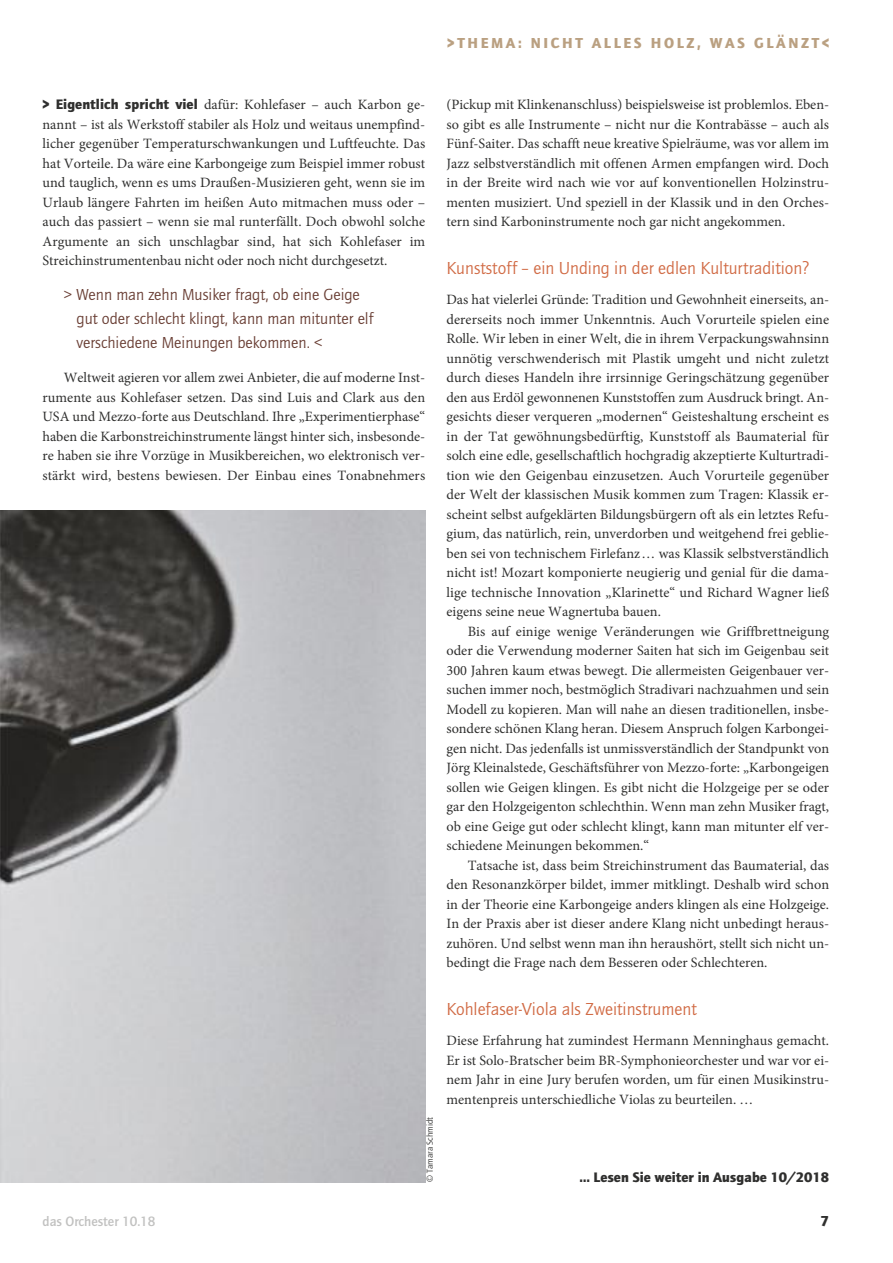
<style>
.page{position:relative;width:893px;height:1263px;background:#fff}
.page>*{position:absolute;margin:0;border:0;box-sizing:border-box;transform-origin:0 0}
.t1{font:18px "Quay Itc T";color:#d16b45}
.t2{font:16.5px/24px "Quay Itc T";color:#6a3f35}
.t3{font:900 15px "Quay Itc T";letter-spacing:.175em;color:#baa081}
.t4{font:900 15px "Quay Itc T";color:#2f2f2e}
.t5{font:14.25px/19.5px "Minion Pro";color:#2f2f2e;text-align:justify}
.t6{font:900 14.25px "Quay Itc T";color:#2f2f2e}
.t7{font:700 13.95px "Quay Itc T";color:#c1c1c0}
.t8{font:9px "Quay Itc T";color:#2f2f2e}
.s1{font-family:"Quay Itc T";font-weight:900}
</style>
<div class="page">
<img style="left:0;top:510px;width:425px;height:672px">
<p class="t3" style="left:447px;top:34px;width:383px">&gt;THEMA: NICHT ALLES HOLZ, WAS GLÄNZT&lt;</p>
<p class="t5" style="left:43px;top:96px;width:384px"><span class="s1">&gt; Eigentlich spricht viel</span> dafür: Kohlefaser – auch Karbon ge&shy;nannt – ist als Werkstoff stabiler als Holz und weitaus unempfind&shy;licher gegenüber Temperaturschwankungen und Luftfeuchte. Das hat Vorteile. Da wäre eine Karbongeige zum Beispiel immer robust und tauglich, wenn es ums Draußen-Musizieren geht, wenn sie im Urlaub längere Fahrten im heißen Auto mitmachen muss oder – auch das passiert – wenn sie mal runterfällt. Doch obwohl solche Argumente an sich unschlagbar sind, hat sich Kohlefaser im Streichinstrumentenbau nicht oder noch nicht durchgesetzt.</p>
<p class="t2" style="left:77px;top:283px;width:298px;text-indent:-13px">&gt; Wenn man zehn Musiker fragt, ob eine Geige gut oder schlecht klingt, kann man mitunter elf verschiedene Meinungen bekommen. &lt;</p>
<p class="t5" style="left:43px;top:369px;width:384px;text-indent:21px">Weltweit agieren vor allem zwei Anbieter, die auf moderne Inst&shy;rumente aus Kohlefaser setzen. Das sind Luis and Clark aus den USA und Mezzo-forte aus Deutschland. Ihre „Experimentierphase“ haben die Karbonstreichinstrumente längst hinter sich, insbesonde&shy;re haben sie ihre Vorzüge in Musikbereichen, wo elektronisch ver&shy;stärkt wird, bestens bewiesen. Der Einbau eines Tonabnehmers</p>
<p class="t8" style="left:424px;top:1182px;width:67px;rotate:-90deg">© Tamara Schmidt</p>
<p class="t5" style="left:446px;top:96px;width:384px">(Pickup mit Klinkenanschluss) beispielsweise ist problemlos. Eben&shy;so gibt es alle Instrumente – nicht nur die Kontrabässe – auch als Fünf-Saiter. Das schafft neue kreative Spielräume, was vor allem im Jazz selbstverständlich mit offenen Armen empfangen wird. Doch in der Breite wird nach wie vor auf konventionellen Holzinstru&shy;menten musiziert. Und speziell in der Klassik und in den Orches&shy;tern sind Karboninstrumente noch gar nicht angekommen.</p>
<p class="t1" style="left:446px;top:257px;width:364px">Kunststoff – ein Unding in der edlen Kulturtradition?</p>
<p class="t5" style="left:446px;top:291px;width:384px">Das hat vielerlei Gründe: Tradition und Gewohnheit einerseits, an&shy;dererseits noch immer Unkenntnis. Auch Vorurteile spielen eine Rolle. Wir leben in einer Welt, die in ihrem Verpackungswahnsinn unnötig verschwenderisch mit Plastik umgeht und nicht zuletzt durch dieses Handeln ihre irrsinnige Geringschätzung gegenüber den aus Erdöl gewonnenen Kunststoffen zum Ausdruck bringt. An&shy;gesichts dieser verqueren „modernen“ Geisteshaltung erscheint es in der Tat gewöhnungsbedürftig, Kunststoff als Baumaterial für solch eine edle, gesellschaftlich hochgradig akzeptierte Kulturtradi&shy;tion wie den Geigenbau einzusetzen. Auch Vorurteile gegenüber der Welt der klassischen Musik kommen zum Tragen: Klassik er&shy;scheint selbst aufgeklärten Bildungsbürgern oft als ein letztes Refu&shy;gium, das natürlich, rein, unverdorben und weitgehend frei geblie&shy;ben sei von technischem Firlefanz… was Klassik selbstverständlich nicht ist! Mozart komponierte neugierig und genial für die dama&shy;lige technische Innovation „Klarinette“ und Richard Wagner ließ eigens seine neue Wagnertuba bauen.</p>
<p class="t5" style="left:446px;top:623px;width:384px;text-indent:21px">Bis auf einige wenige Veränderungen wie Griffbrettneigung oder die Verwendung moderner Saiten hat sich im Geigenbau seit 300 Jahren kaum etwas bewegt. Die allermeisten Geigenbauer ver&shy;suchen immer noch, bestmöglich Stradivari nachzuahmen und sein Modell zu kopieren. Man will nahe an diesen traditionellen, insbe&shy;sondere schönen Klang heran. Diesem Anspruch folgen Karbongei&shy;gen nicht. Das jedenfalls ist unmissverständlich der Standpunkt von Jörg Kleinalstede, Geschäftsführer von Mezzo-forte: „Karbongeigen sollen wie Geigen klingen. Es gibt nicht die Holzgeige per se oder gar den Holzgeigenton schlechthin. Wenn man zehn Musiker fragt, ob eine Geige gut oder schlecht klingt, kann man mitunter elf ver&shy;schiedene Meinungen bekommen.“</p>
<p class="t5" style="left:446px;top:857px;width:384px;text-indent:21px">Tatsache ist, dass beim Streichinstrument das Baumaterial, das den Resonanzkörper bildet, immer mitklingt. Deshalb wird schon in der Theorie eine Karbongeige anders klingen als eine Holzgeige.<br>In der Praxis aber ist dieser andere Klang nicht unbedingt heraus&shy;zuhören. Und selbst wenn man ihn heraushört, stellt sich nicht un&shy;bedingt die Frage nach dem Besseren oder Schlechteren.</p>
<p class="t1" style="left:446px;top:998px;width:252px">Kohlefaser-Viola als Zweitinstrument</p>
<p class="t5" style="left:446px;top:1032px;width:384px">Diese Erfahrung hat zumindest Hermann Menninghaus gemacht.<br>Er ist Solo-Bratscher beim BR-Symphonieorchester und war vor ei&shy;nem Jahr in eine Jury berufen worden, um für einen Musikinstru&shy;mentenpreis unterschiedliche Violas zu beurteilen. …</p>
<p class="t6" style="left:579px;top:1168px;width:251px">… Lesen Sie weiter in Ausgabe 10/2018</p>
<p class="t7" style="left:43px;top:1212px;width:114px">das Orchester 10.18</p>
<p class="t4" style="left:820px;top:1212px;width:10px">7</p>
</div>
